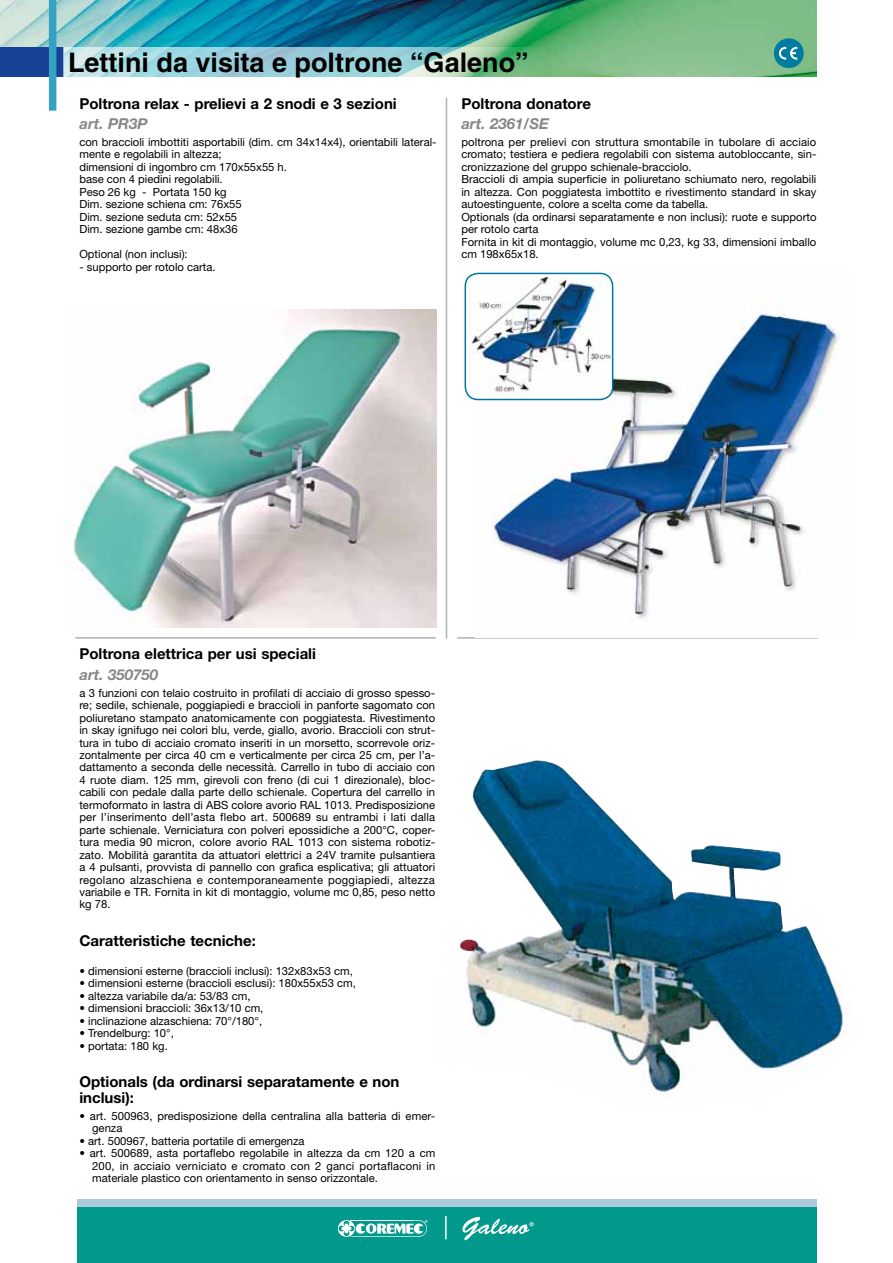
<style>
.page{position:relative;width:893px;height:1263px;background:#fff}
.page>*{position:absolute;margin:0;border:0;box-sizing:border-box;transform-origin:0 0}
.t1{font:700 27px "Helvetica";color:#000}
.t2{font:700 15px/16.5px "Helvetica Neue LT Std";color:#000}
.t3{font:italic 700 15px "Helvetica Neue LT Std";color:#878787}
.t4{font:11.25px/12.5px "Helvetica Neue LT Std";color:#000}
</style>
<div class="page">
<img style="left:0;top:0;width:816px;height:77px">
<div style="left:0;top:47px;width:64px;height:29px;background:#164194"></div>
<div style="left:77px;top:1206px;width:739px;height:57px;background:#00998c"></div>
<div style="left:77px;top:1199px;width:739px;height:7px;background:#abcbdd"></div>
<svg style="left:462px;top:1217px;width:72px;height:23px"></svg>
<svg style="left:337px;top:1220px;width:91px;height:17px"></svg>
<hr style="left:351px;top:1220px;width:62px;height:1px;background:#fff">
<hr style="left:445px;top:1216px;width:2px;height:23px;background:#fff">
<div style="left:49px;top:0;width:7px;height:111px;background:#35a2c3"></div>
<svg style="left:774px;top:38px;width:30px;height:30px"></svg>
<svg style="left:64px;top:47px;width:510px;height:29px;background:#9ad0c9"></svg>
<hr style="left:457px;top:637px;width:361px;height:2px;background:#b3b2b2">
<hr style="left:75px;top:637px;width:361px;height:2px;background:#b3b2b2">
<hr style="left:446px;top:98px;width:1px;height:541px;background:#b3b2b2">
<img style="left:66px;top:309px;width:371px;height:318px">
<img style="left:476px;top:272px;width:363px;height:347px">
<img style="left:465px;top:276px;width:148px;height:123px">
<div style="left:465px;top:273px;width:148px;height:127px;border:2px solid #00759d;border-radius:13px"></div>
<img style="left:459px;top:760px;width:388px;height:339px">
<h1 class="t1" style="left:68px;top:46px;width:462px">Lettini da visita e poltrone “Galeno”</h1>
<h2 class="t2" style="left:461px;top:95px;width:131px">Poltrona donatore</h2>
<h2 class="t3" style="left:461px;top:115px;width:89px">art. 2361/SE</h2>
<p class="t4" style="left:461px;top:136px;width:357px">poltrona per prelievi con struttura smontabile in tubolare di acciaio cromato; testiera e pediera regolabili con sistema autobloccante, sin&shy;cronizzazione del gruppo schienale-bracciolo.<br>Braccioli di ampia superficie in poliuretano schiumato nero, regolabili in altezza. Con poggiatesta imbottito e rivestimento standard in skay autoestinguente, colore a scelta come da tabella.<br>Optionals (da ordinarsi separatamente e non inclusi): ruote e supporto per rotolo carta<br>Fornita in kit di montaggio, volume mc 0,23, kg 33, dimensioni imballo cm 198x65x18.</p>
<h2 class="t2" style="left:79px;top:95px;width:319px">Poltrona relax - prelievi a 2 snodi e 3 sezioni</h2>
<h2 class="t3" style="left:79px;top:115px;width:69px">art. PR3P</h2>
<p class="t4" style="left:79px;top:136px;width:359px">con braccioli imbottiti asportabili (dim. cm 34x14x4), orientabili lateral&shy;mente e regolabili in altezza;<br>dimensioni di ingombro cm 170x55x55 h.<br>base con 4 piedini regolabili.<br>Peso 26 kg - Portata 150 kg<br>Dim. sezione schiena cm: 76x55<br>Dim. sezione seduta cm: 52x55<br>Dim. sezione gambe cm: 48x36</p>
<p class="t4" style="left:79px;top:248px;width:110px">Optional (non inclusi):</p>
<p class="t4" style="left:79px;top:260px;width:138px">- supporto per rotolo carta.</p>
<h2 class="t2" style="left:79px;top:645px;width:238px">Poltrona elettrica per usi speciali</h2>
<h2 class="t3" style="left:79px;top:665px;width:80px">art. 350750</h2>
<p class="t4" style="left:79px;top:686px;width:357px;text-align:justify">a 3 funzioni con telaio costruito in profilati di acciaio di grosso spesso&shy;re; sedile, schienale, poggiapiedi e braccioli in panforte sagomato con poliuretano stampato anatomicamente con poggiatesta. Rivestimento in skay ignifugo nei colori blu, verde, giallo, avorio. Braccioli con strut&shy;tura in tubo di acciaio cromato inseriti in un morsetto, scorrevole oriz&shy;zontalmente per circa 40 cm e verticalmente per circa 25 cm, per l’a&shy;dattamento a seconda delle necessità. Carrello in tubo di acciaio con 4 ruote diam. 125 mm, girevoli con freno (di cui 1 direzionale), bloc&shy;cabili con pedale dalla parte dello schienale. Copertura del carrello in termoformato in lastra di ABS colore avorio RAL 1013. Predisposizione per l’inserimento dell’asta flebo art. 500689 su entrambi i lati dalla parte schienale. Verniciatura con polveri epossidiche a 200°C, coper&shy;tura media 90 micron, colore avorio RAL 1013 con sistema robotiz&shy;zato. Mobilità garantita da attuatori elettrici a 24V tramite pulsantiera a 4 pulsanti, provvista di pannello con grafica esplicativa; gli attuatori regolano alzaschiena e contemporaneamente poggiapiedi, altezza variabile e TR. Fornita in kit di montaggio, volume mc 0,85, peso netto kg 78.</p>
<h2 class="t2" style="left:79px;top:932px;width:178px">Caratteristiche tecniche:</h2>
<p class="t4" style="left:79px;top:964px;width:275px">• dimensioni esterne (braccioli inclusi): 132x83x53 cm,</p>
<p class="t4" style="left:79px;top:977px;width:278px">• dimensioni esterne (braccioli esclusi): 180x55x53 cm,</p>
<p class="t4" style="left:79px;top:989px;width:173px">• altezza variabile da/a: 53/83 cm,</p>
<p class="t4" style="left:79px;top:1002px;width:186px">• dimensioni braccioli: 36x13/10 cm,</p>
<p class="t4" style="left:79px;top:1014px;width:184px">• inclinazione alzaschiena: 70°/180°,</p>
<p class="t4" style="left:79px;top:1027px;width:96px">• Trendelburg: 10°,</p>
<p class="t4" style="left:79px;top:1039px;width:90px">• portata: 180 kg.</p>
<h2 class="t2" style="left:79px;top:1073px;width:322px">Optionals (da ordinarsi separatamente e non inclusi):</h2>
<p class="t4" style="left:92px;top:1109px;width:344px;text-indent:-13px">• art. 500963, predisposizione della centralina alla batteria di emer&shy;genza</p>
<p class="t4" style="left:79px;top:1134px;width:227px">• art. 500967, batteria portatile di emergenza</p>
<p class="t4" style="left:92px;top:1147px;width:345px;text-align:justify;text-indent:-13px">• art. 500689, asta portaflebo regolabile in altezza da cm 120 a cm 200, in acciaio verniciato e cromato con 2 ganci portaflaconi in materiale plastico con orientamento in senso orizzontale.</p>
</div>
